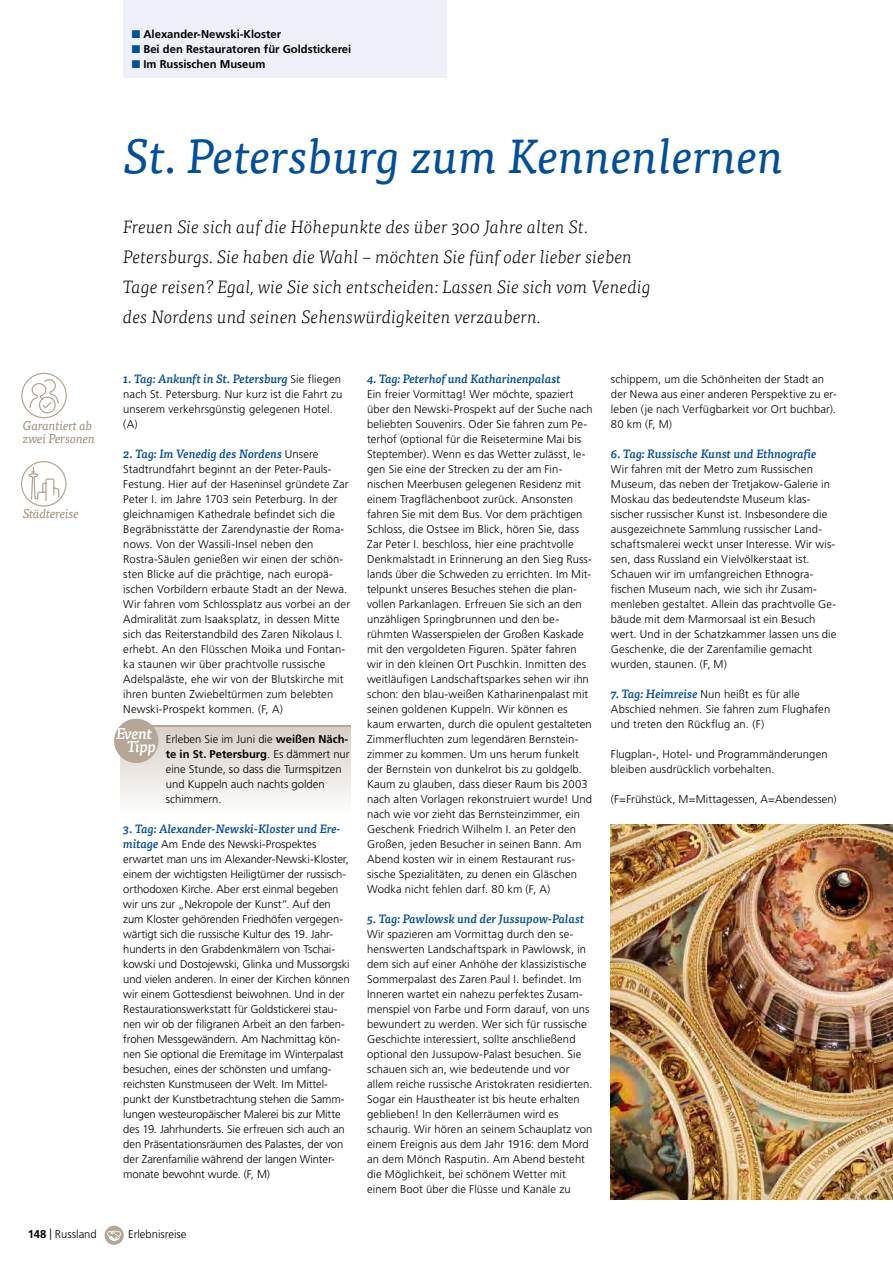
<style>
.page{position:relative;width:893px;height:1263px;background:#fff}
.page>*{position:absolute;margin:0;border:0;box-sizing:border-box;transform-origin:0 0}
.t1{font:italic 48px "Tisa OT";color:#004e9e}
.t2{font:italic 300 18px/30px "Tisa OT";letter-spacing:.005em;color:#000}
.t3{font:italic 500 15.6px/13.5px "Tisa OT";letter-spacing:-.025em;color:#fff;text-align:right}
.t4{font:italic 12.75px/13.5px "Tisa OT";letter-spacing:-.02em;color:#a3917d}
.t5{font:italic 500 12px "Tisa OT";color:#004e9e}
.t6{font:300 11.25px/15px "Frutiger LT Pro";letter-spacing:.01em;color:#000}
.t7{font:300 11.25px/15px "Frutiger LT Pro";letter-spacing:-.01em;color:#000}
.t8{font:700 11.25px "Frutiger LT Pro";color:#000}
.s1{color:#004e9e}
.s2{font-weight:700}
.s3{font-family:"Frutiger LT Pro";font-weight:300;font-style:normal;font-size:11.25px;color:#000}
.s4{font-family:"Tisa OT";font-weight:500;font-style:italic;font-size:12px;color:#004e9e}
</style>
<div class="page">
<div style="left:123px;top:0;width:323px;height:78px;background:#edeff9"></div>
<svg style="left:21px;top:461px;width:46px;height:46px"></svg>
<div style="left:120px;top:726px;width:230px;height:90px;background:linear-gradient(to bottom,#d8cec6,#fdfdfd)"></div>
<div style="left:114px;top:719px;width:44px;height:44px;background:#b5a695;border-radius:50%"></div>
<hr style="left:149px;top:726px;width:201px;height:1px;background:#b5a695">
<img style="left:611px;top:825px;width:282px;height:374px">
<svg style="left:21px;top:373px;width:46px;height:45px"></svg>
<div style="left:105px;top:1226px;width:19px;height:19px;background:#b5a695;border-radius:50%"></div>
<svg style="left:107px;top:1231px;width:14px;height:10px"></svg>
<p class="t8" style="left:132px;top:28px;width:151px"><span class="s1">■</span> Alexander-Newski-Kloster</p>
<p class="t8" style="left:132px;top:43px;width:221px"><span class="s1">■</span> Bei den Restauratoren für Goldstickerei</p>
<p class="t8" style="left:132px;top:58px;width:135px"><span class="s1">■</span> Im Russischen Museum</p>
<p class="t4" style="left:23px;top:419px;width:74px">Garantiert ab zwei Personen</p>
<p class="t4" style="left:23px;top:507px;width:58px">Städtereise</p>
<p class="t6" style="left:28px;top:1227px;width:71px"><span class="s2">148</span> | Russland</p>
<h1 class="t1" style="left:123px;top:128px;width:663px">St. Petersburg zum Kennenlernen</h1>
<p class="t2" style="left:123px;top:212px;width:529px">Freuen Sie sich auf die Höhepunkte des über 300 Jahre alten St.<br>Petersburgs. Sie haben die Wahl – möchten Sie fünf oder lieber sieben Tage reisen? Egal, wie Sie sich entscheiden: Lassen Sie sich vom Venedig des Nordens und seinen Sehenswürdigkeiten verzaubern.</p>
<p class="t5" style="left:123px;top:372px;width:219px">1. Tag: Ankunft in St. Petersburg <span class="s3">Sie fliegen</span></p>
<p class="t6" style="left:123px;top:387px;width:221px">nach St. Petersburg. Nur kurz ist die Fahrt zu unserem verkehrsgünstig gelegenen Hotel. (A)</p>
<p class="t5" style="left:123px;top:447px;width:197px">2. Tag: Im Venedig des Nordens <span class="s3">Unsere</span></p>
<p class="t6" style="left:123px;top:462px;width:228px">Stadtrundfahrt beginnt an der Peter-Pauls-Festung. Hier auf der Haseninsel gründete Zar Peter I. im Jahre 1703 sein Peterburg. In der gleichnamigen Kathedrale befindet sich die Begräbnisstätte der Zarendynastie der Roma&shy;nows. Von der Wassili-Insel neben den Rostra-Säulen genießen wir einen der schön&shy;sten Blicke auf die prächtige, nach europä&shy;ischen Vorbildern erbaute Stadt an der Newa.<br>Wir fahren vom Schlossplatz aus vorbei an der Admiralität zum Isaaksplatz, in dessen Mitte sich das Reiterstandbild des Zaren Nikolaus I. erhebt. An den Flüsschen Moika und Fontan&shy;ka staunen wir über prachtvolle russische Adelspaläste, ehe wir von der Blutskirche mit ihren bunten Zwiebeltürmen zum belebten Newski-Prospekt kommen. (F, A)</p>
<p class="t6" style="left:166px;top:732px;width:185px">Erleben Sie im Juni die <span class="s2">weißen Näch&shy;te in St. Petersburg</span>. Es dämmert nur eine Stunde, so dass die Turmspitzen und Kuppeln auch nachts golden schimmern.</p>
<p class="t5" style="left:123px;top:822px;width:219px">3. Tag: Alexander-Newski-Kloster und Ere-</p>
<p class="t7" style="left:123px;top:837px;width:228px"><span class="s4">mitage</span> Am Ende des Newski-Prospektes erwartet man uns im Alexander-Newski-Kloster, einem der wichtigsten Heiligtümer der russisch&shy;orthodoxen Kirche. Aber erst einmal begeben wir uns zur „Nekropole der Kunst“. Auf den zum Kloster gehörenden Friedhöfen vergegen&shy;wärtigt sich die russische Kultur des 19. Jahr&shy;hunderts in den Grabdenkmälern von Tschai&shy;kowski und Dostojewski, Glinka und Mussorgski und vielen anderen. In einer der Kirchen können wir einem Gottesdienst beiwohnen. Und in der Restaurationswerkstatt für Goldstickerei stau&shy;nen wir ob der filigranen Arbeit an den farben&shy;frohen Messgewändern. Am Nachmittag kön&shy;nen Sie optional die Eremitage im Winterpalast besuchen, eines der schönsten und umfang&shy;reichsten Kunstmuseen der Welt. Im Mittel&shy;punkt der Kunstbetrachtung stehen die Samm&shy;lungen westeuropäischer Malerei bis zur Mitte des 19. Jahrhunderts. Sie erfreuen sich auch an den Präsentationsräumen des Palastes, der von der Zarenfamilie während der langen Winter&shy;monate bewohnt wurde. (F, M)</p>
<h3 class="t3" style="left:116px;top:727px;width:41px">Event<br>Tipp</h3>
<p class="t6" style="left:128px;top:1227px;width:60px">Erlebnisreise</p>
<p class="t5" style="left:367px;top:372px;width:195px">4. Tag: Peterhof und Katharinenpalast</p>
<p class="t6" style="left:367px;top:387px;width:227px">Ein freier Vormittag! Wer möchte, spaziert über den Newski-Prospekt auf der Suche nach beliebten Souvenirs. Oder Sie fahren zum Pe&shy;terhof (optional für die Reisetermine Mai bis Steptember). Wenn es das Wetter zulässt, le&shy;gen Sie eine der Strecken zu der am Fin&shy;nischen Meerbusen gelegenen Residenz mit einem Tragflächenboot zurück. Ansonsten fahren Sie mit dem Bus. Vor dem prächtigen Schloss, die Ostsee im Blick, hören Sie, dass Zar Peter I. beschloss, hier eine prachtvolle Denkmalstadt in Erinnerung an den Sieg Russ&shy;lands über die Schweden zu errichten. Im Mit&shy;telpunkt unseres Besuches stehen die plan&shy;vollen Parkanlagen. Erfreuen Sie sich an den unzähligen Springbrunnen und den be&shy;rühmten Wasserspielen der Großen Kaskade mit den vergoldeten Figuren. Später fahren wir in den kleinen Ort Puschkin. Inmitten des weitläufigen Landschaftsparkes sehen wir ihn schon: den blau-weißen Katharinenpalast mit seinen goldenen Kuppeln. Wir können es kaum erwarten, durch die opulent gestalteten Zimmerfluchten zum legendären Bernstein&shy;zimmer zu kommen. Um uns herum funkelt der Bernstein von dunkelrot bis zu goldgelb.<br>Kaum zu glauben, dass dieser Raum bis 2003 nach alten Vorlagen rekonstruiert wurde! Und nach wie vor zieht das Bernsteinzimmer, ein Geschenk Friedrich Wilhelm I. an Peter den Großen, jeden Besucher in seinen Bann. Am Abend kosten wir in einem Restaurant rus&shy;sische Spezialitäten, zu denen ein Gläschen Wodka nicht fehlen darf. 80 km (F, A)</p>
<p class="t5" style="left:367px;top:912px;width:219px">5. Tag: Pawlowsk und der Jussupow-Palast</p>
<p class="t6" style="left:367px;top:927px;width:227px">Wir spazieren am Vormittag durch den se&shy;henswerten Landschaftspark in Pawlowsk, in dem sich auf einer Anhöhe der klassizistische Sommerpalast des Zaren Paul I. befindet. Im Inneren wartet ein nahezu perfektes Zusam&shy;menspiel von Farbe und Form darauf, von uns bewundert zu werden. Wer sich für russische Geschichte interessiert, sollte anschließend optional den Jussupow-Palast besuchen. Sie schauen sich an, wie bedeutende und vor allem reiche russische Aristokraten residierten.<br>Sogar ein Haustheater ist bis heute erhalten geblieben! In den Kellerräumen wird es schaurig. Wir hören an seinem Schauplatz von einem Ereignis aus dem Jahr 1916: dem Mord an dem Mönch Rasputin. Am Abend besteht die Möglichkeit, bei schönem Wetter mit einem Boot über die Flüsse und Kanäle zu</p>
<p class="t6" style="left:611px;top:372px;width:227px">schippern, um die Schönheiten der Stadt an der Newa aus einer anderen Perspektive zu er&shy;leben (je nach Verfügbarkeit vor Ort buchbar).<br>80 km (F, M)</p>
<p class="t5" style="left:611px;top:447px;width:207px">6. Tag: Russische Kunst und Ethnografie</p>
<p class="t6" style="left:611px;top:462px;width:227px">Wir fahren mit der Metro zum Russischen Museum, das neben der Tretjakow-Galerie in Moskau das bedeutendste Museum klas&shy;sischer russischer Kunst ist. Insbesondere die ausgezeichnete Sammlung russischer Land&shy;schaftsmalerei weckt unser Interesse. Wir wis&shy;sen, dass Russland ein Vielvölkerstaat ist.<br>Schauen wir im umfangreichen Ethnogra&shy;fischen Museum nach, wie sich ihr Zusam&shy;menleben gestaltet. Allein das prachtvolle Ge&shy;bäude mit dem Marmorsaal ist ein Besuch wert. Und in der Schatzkammer lassen uns die Geschenke, die der Zarenfamilie gemacht wurden, staunen. (F, M)</p>
<p class="t6" style="left:611px;top:687px;width:221px"><span class="s4">7. Tag: Heimreise</span> Nun heißt es für alle<br>Abschied nehmen. Sie fahren zum Flughafen und treten den Rückflug an. (F)</p>
<p class="t6" style="left:611px;top:747px;width:218px">Flugplan-, Hotel- und Programmänderungen bleiben ausdrücklich vorbehalten.</p>
<p class="t6" style="left:611px;top:792px;width:227px">(F=Frühstück, M=Mittagessen, A=Abendessen)</p>
</div>
